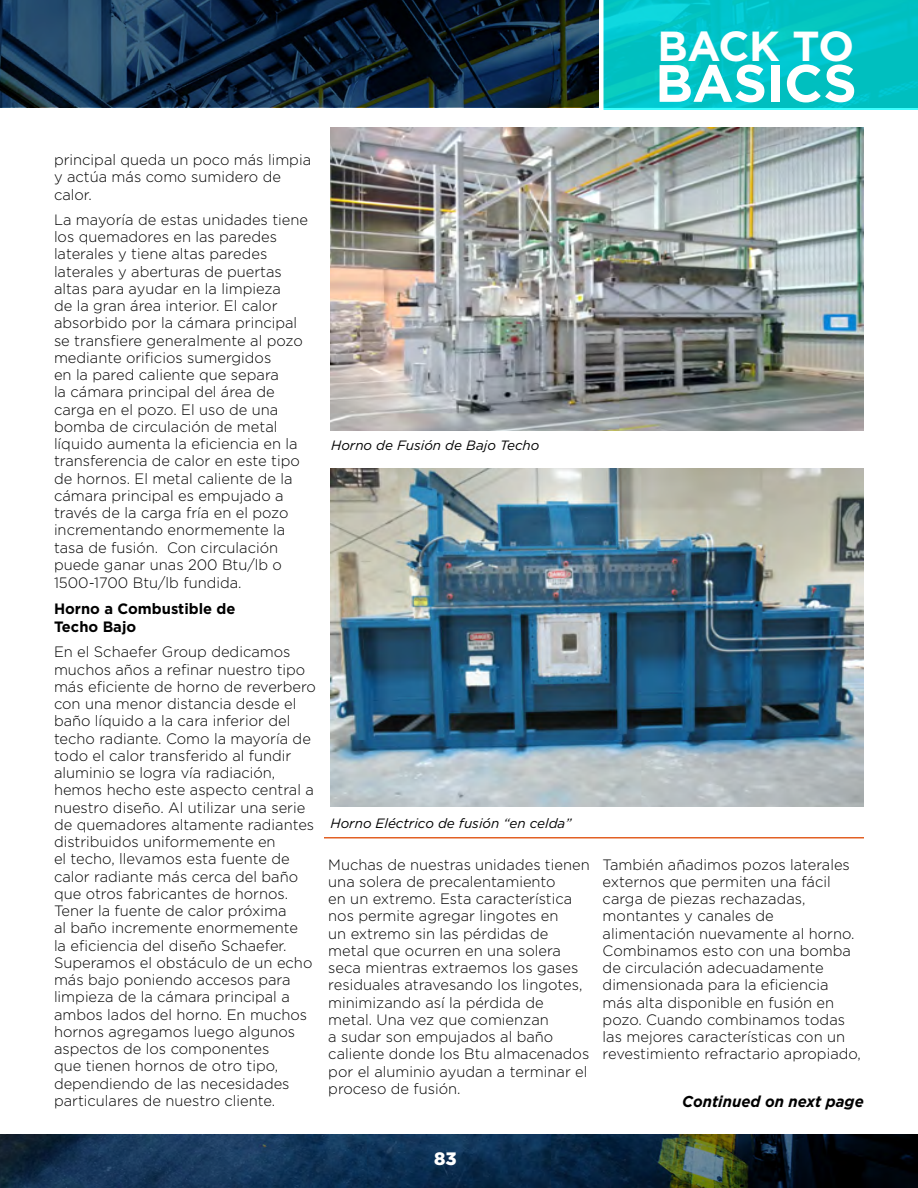
<style>
.page{position:relative;width:918px;height:1188px;background:#fff}
.page>*{position:absolute;margin:0;border:0;box-sizing:border-box;transform-origin:0 0}
.t1{font:700 52.5px "Gotham";letter-spacing:-.005em;color:#fff}
.t2{font:700 42px "Gotham";letter-spacing:-.02em;color:#fff}
.t3{font:900 18px "Gotham";color:#fff}
.t4{font:italic 700 15.75px "Gotham";color:#000;scale:.95 1}
.t5{font:300 15px/17.2px "Gotham";color:#000}
.t6{font:700 15px/18px "Gotham";color:#000}
.t7{font:italic 13.5px "Gotham";color:#000}
</style>
<div class="page">
<img style="left:0;top:1134px;width:918px;height:54px">
<svg style="left:0;top:0;width:599px;height:106px;background:#12293f"></svg>
<svg style="left:604px;top:0;width:314px;height:110px;background:#02c4c7"></svg>
<img style="left:330px;top:127px;width:534px;height:303px">
<img style="left:330px;top:469px;width:534px;height:337px">
<hr style="left:324px;top:837px;width:540px;height:1px;background:#e26024">
<p class="t2" style="left:658px;top:19px;width:198px">BACK TO</p>
<p class="t1" style="left:655px;top:48px;width:203px">BASICS</p>
<p class="t5" style="left:54px;top:151px;width:259px">principal queda un poco más limpia y actúa más como sumidero de calor.</p>
<p class="t5" style="left:54px;top:211px;width:256px">La mayoría de estas unidades tiene los quemadores en las paredes laterales y tiene altas paredes laterales y aberturas de puertas altas para ayudar en la limpieza<br>de la gran área interior. El calor absorbido por la cámara principal se transfiere generalmente al pozo mediante orificios sumergidos<br>en la pared caliente que separa<br>la cámara principal del área de carga en el pozo. El uso de una bomba de circulación de metal líquido aumenta la eficiencia en la transferencia de calor en este tipo de hornos. El metal caliente de la cámara principal es empujado a través de la carga fría en el pozo incrementando enormemente la tasa de fusión. Con circulación puede ganar unas 200 Btu/lb o<br>1500-1700 Btu/lb fundida.</p>
<p class="t6" style="left:54px;top:600px;width:183px">Horno a Combustible de<br>Techo Bajo</p>
<p class="t5" style="left:54px;top:643px;width:264px">En el Schaefer Group dedicamos muchos años a refinar nuestro tipo más eficiente de horno de reverbero con una menor distancia desde el baño líquido a la cara inferior del techo radiante. Como la mayoría de todo el calor transferido al fundir aluminio se logra vía radiación, hemos hecho este aspecto central a nuestro diseño. Al utilizar una serie de quemadores altamente radiantes distribuidos uniformemente en<br>el techo, llevamos esta fuente de calor radiante más cerca del baño que otros fabricantes de hornos.<br>Tener la fuente de calor próxima<br>al baño incremente enormemente<br>la eficiencia del diseño Schaefer.<br>Superamos el obstáculo de un echo más bajo poniendo accesos para limpieza de la cámara principal a ambos lados del horno. En muchos hornos agregamos luego algunos aspectos de los componentes<br>que tienen hornos de otro tipo, dependiendo de las necesidades particulares de nuestro cliente.</p>
<p class="t7" style="left:331px;top:437px;width:210px">Horno de Fusión de Bajo Techo</p>
<p class="t7" style="left:330px;top:815px;width:243px">Horno Eléctrico de fusión “en celda”</p>
<p class="t5" style="left:328px;top:855px;width:263px">Muchas de nuestras unidades tienen una solera de precalentamiento<br>en un extremo. Esta característica nos permite agregar lingotes en<br>un extremo sin las pérdidas de metal que ocurren en una solera seca mientras extraemos los gases residuales atravesando los lingotes, minimizando así la pérdida de metal. Una vez que comienzan<br>a sudar son empujados al baño caliente donde los Btu almacenados por el aluminio ayudan a terminar el proceso de fusión.</p>
<p class="t5" style="left:603px;top:855px;width:260px">También añadimos pozos laterales externos que permiten una fácil carga de piezas rechazadas, montantes y canales de alimentación nuevamente al horno.<br>Combinamos esto con una bomba de circulación adecuadamente dimensionada para la eficiencia más alta disponible en fusión en pozo. Cuando combinamos todas las mejores características con un revestimiento refractario apropiado,</p>
<p class="t4" style="left:682px;top:1091px;width:192px">Continued on next page</p>
<p class="t3" style="left:434px;top:1146px;width:24px">83</p>
</div>
